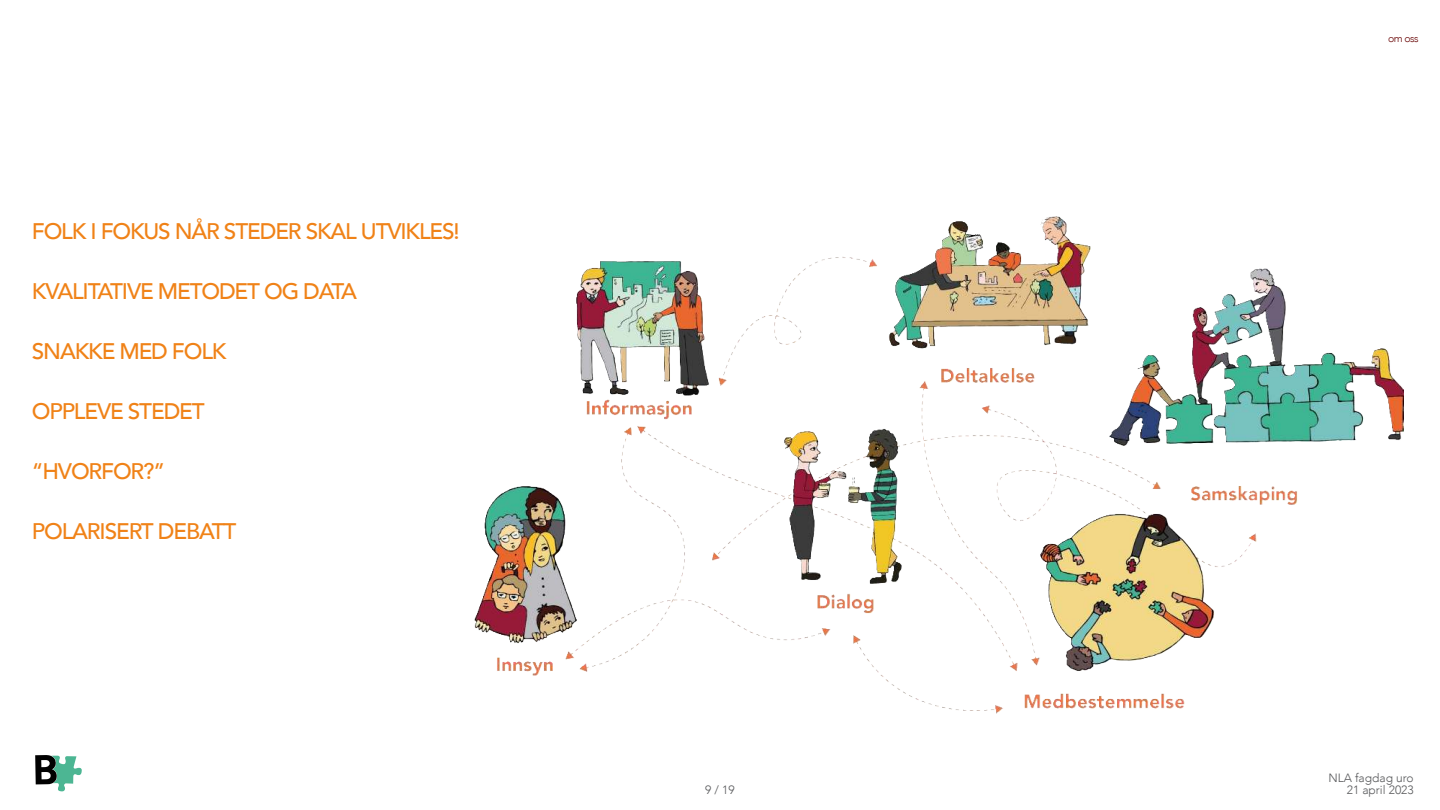
<style>
.page{position:relative;width:1440px;height:810px;background:#fff}
.page>*{position:absolute;margin:0;border:0;box-sizing:border-box;transform-origin:0 0}
.t1{font:500 22.5px "Avenir";letter-spacing:-.05em;color:#f08217}
.t2{font:300 12px/12px "Avenir";color:#57585a;text-align:right}
.t3{font:300 10.5px "Avenir";color:#600}
</style>
<div class="page">
<svg style="left:35px;top:755px;width:47px;height:36px"></svg>
<img style="left:474px;top:217px;width:929px;height:497px">
<p class="t1" style="left:32px;top:219px;width:430px">FOLK I FOKUS NÅR STEDER SKAL UTVIKLES!</p>
<p class="t1" style="left:32px;top:279px;width:327px">KVALITATIVE METODET OG DATA</p>
<p class="t1" style="left:32px;top:339px;width:196px">SNAKKE MED FOLK</p>
<p class="t1" style="left:32px;top:399px;width:174px">OPPLEVE STEDET</p>
<p class="t1" style="left:32px;top:459px;width:135px">“HVORFOR?”</p>
<p class="t1" style="left:32px;top:519px;width:206px">POLARISERT DEBATT</p>
<p class="t3" style="left:1388px;top:34px;width:32px">om oss</p>
<p class="t2" style="left:705px;top:785px;width:31px">9 / 19</p>
<p class="t2" style="left:1328px;top:773px;width:87px">NLA fagdag uro<br>21 april 2023</p>
</div>
